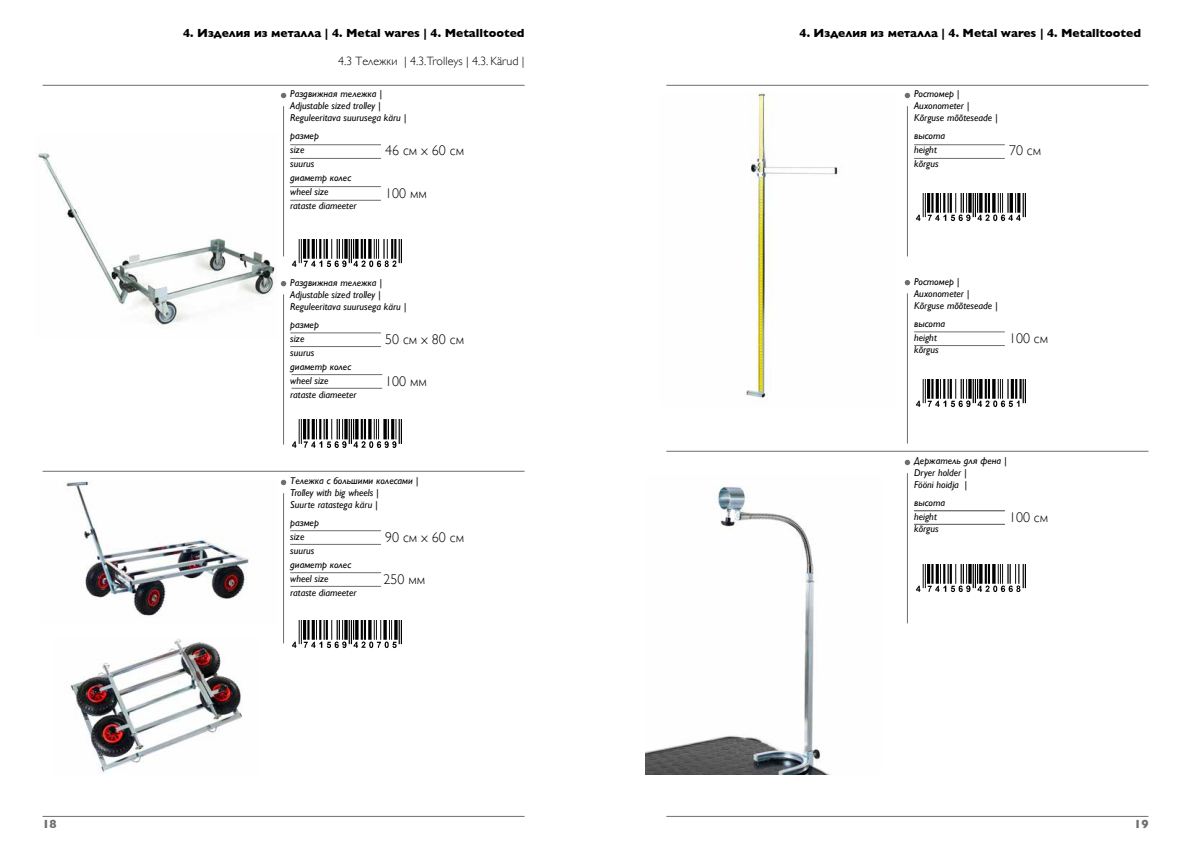
<style>
.page{position:relative;width:1191px;height:842px;background:#fff}
.page>*{position:absolute;margin:0;border:0;box-sizing:border-box;transform-origin:0 0}
.t1{font:300 14px "Gill Sans";color:#000}
.t2{font:700 12px "Gill Sans";color:#000}
.t3{font:300 12px "Gill Sans";color:#000}
.t4{font:700 12px "Gill Sans";color:#6d6e71}
.t5{font:italic 10px/14px "Gill Sans";color:#000}
</style>
<div class="page">
<hr style="left:43px;top:816px;width:481px;height:1px;background:#6d6e71">
<hr style="left:666px;top:816px;width:482px;height:1px;background:#6d6e71">
<hr style="left:43px;top:85px;width:481px;height:1px;background:#6d6e71">
<img style="left:38px;top:153px;width:237px;height:175px">
<hr style="left:283px;top:106px;width:1px;height:150px;background:#6d6e71">
<svg style="left:281px;top:93px;width:5px;height:5px"></svg>
<hr style="left:290px;top:144px;width:91px;height:1px;background:#6d6e71">
<hr style="left:290px;top:158px;width:91px;height:1px;background:#6d6e71">
<img style="left:292px;top:239px;width:109px;height:29px">
<hr style="left:283px;top:294px;width:1px;height:151px;background:#6d6e71">
<svg style="left:281px;top:281px;width:5px;height:5px"></svg>
<hr style="left:290px;top:333px;width:91px;height:1px;background:#6d6e71">
<hr style="left:290px;top:346px;width:91px;height:1px;background:#6d6e71">
<hr style="left:43px;top:471px;width:481px;height:1px;background:#6d6e71">
<img style="left:65px;top:481px;width:184px;height:135px">
<img style="left:70px;top:639px;width:172px;height:133px">
<hr style="left:283px;top:493px;width:1px;height:150px;background:#6d6e71">
<svg style="left:281px;top:480px;width:5px;height:5px"></svg>
<hr style="left:290px;top:530px;width:91px;height:1px;background:#6d6e71">
<hr style="left:290px;top:544px;width:91px;height:1px;background:#6d6e71">
<img style="left:292px;top:420px;width:109px;height:28px">
<hr style="left:666px;top:85px;width:482px;height:1px;background:#6d6e71">
<hr style="left:907px;top:106px;width:1px;height:150px;background:#6d6e71">
<svg style="left:904px;top:93px;width:6px;height:5px"></svg>
<hr style="left:914px;top:144px;width:90px;height:1px;background:#6d6e71">
<hr style="left:914px;top:158px;width:90px;height:1px;background:#6d6e71">
<img style="left:746px;top:92px;width:92px;height:308px">
<hr style="left:666px;top:451px;width:482px;height:1px;background:#6d6e71">
<hr style="left:907px;top:293px;width:1px;height:151px;background:#6d6e71">
<svg style="left:904px;top:280px;width:6px;height:5px"></svg>
<hr style="left:914px;top:332px;width:90px;height:1px;background:#6d6e71">
<hr style="left:914px;top:345px;width:90px;height:1px;background:#6d6e71">
<img style="left:916px;top:379px;width:109px;height:29px">
<img style="left:916px;top:193px;width:109px;height:29px">
<img style="left:645px;top:486px;width:184px;height:288px">
<hr style="left:907px;top:473px;width:1px;height:150px;background:#6d6e71">
<svg style="left:904px;top:460px;width:6px;height:5px"></svg>
<hr style="left:914px;top:510px;width:90px;height:1px;background:#6d6e71">
<hr style="left:914px;top:524px;width:90px;height:1px;background:#6d6e71">
<img style="left:916px;top:564px;width:109px;height:29px">
<hr style="left:290px;top:186px;width:91px;height:1px;background:#6d6e71">
<hr style="left:290px;top:200px;width:91px;height:1px;background:#6d6e71">
<hr style="left:291px;top:374px;width:91px;height:1px;background:#6d6e71">
<hr style="left:291px;top:388px;width:91px;height:1px;background:#6d6e71">
<hr style="left:290px;top:572px;width:91px;height:1px;background:#6d6e71">
<hr style="left:290px;top:586px;width:91px;height:1px;background:#6d6e71">
<img style="left:292px;top:620px;width:109px;height:29px">
<p class="t2" style="left:183px;top:26px;width:343px">4. Изделия из металла | 4. Metal wares | 4. Metalltooted</p>
<p class="t3" style="left:338px;top:54px;width:188px">4.3 Тележки | 4.3.Trolleys | 4.3. Kärud |</p>
<p class="t5" style="left:290px;top:88px;width:118px;line-height:12px">Раздвижная тележка |<br>Adjustable sized trolley |<br>Reguleeritava suurusega käru |</p>
<p class="t5" style="left:290px;top:129px;width:68px">размер<br>size<br>suurus<br>диаметр колес wheel size rataste diameeter</p>
<h1 class="t1" style="left:385px;top:143px;width:80px">46 cм x 60 см</h1>
<h1 class="t1" style="left:385px;top:186px;width:43px">100 мм</h1>
<p class="t5" style="left:290px;top:276px;width:118px;line-height:12px">Раздвижная тележка |<br>Adjustable sized trolley |<br>Reguleeritava suurusega käru |</p>
<p class="t5" style="left:290px;top:317px;width:68px">размер<br>size<br>suurus<br>диаметр колес wheel size rataste diameeter</p>
<h1 class="t1" style="left:385px;top:331px;width:80px">50 cм х 80 см</h1>
<h1 class="t1" style="left:385px;top:374px;width:43px">100 мм</h1>
<p class="t5" style="left:290px;top:475px;width:130px;line-height:12px">Тележка с большими колесами |<br>Trolley with big wheels |<br>Suurte ratastega käru |</p>
<p class="t5" style="left:290px;top:516px;width:68px">размер<br>size<br>suurus<br>диаметр колес wheel size rataste diameeter</p>
<h1 class="t1" style="left:385px;top:530px;width:80px">90 cм x 60 см</h1>
<h1 class="t1" style="left:383px;top:572px;width:43px">250 мм</h1>
<p class="t2" style="left:799px;top:26px;width:343px">4. Изделия из металла | 4. Metal wares | 4. Metalltooted</p>
<p class="t5" style="left:914px;top:88px;width:85px;line-height:12px">Ростомер |<br>Auxonometer |<br>Kõrguse mõõteseade |</p>
<p class="t5" style="left:914px;top:129px;width:33px">высота height kõrgus</p>
<h1 class="t1" style="left:1009px;top:143px;width:34px">70 cм</h1>
<p class="t5" style="left:914px;top:275px;width:85px;line-height:12px">Ростомер |<br>Auxonometer |<br>Kõrguse mõõteseade |</p>
<p class="t5" style="left:914px;top:316px;width:33px">высота height</p>
<p class="t5" style="left:914px;top:342px;width:26px">kõrgus</p>
<h1 class="t1" style="left:1009px;top:330px;width:41px">100 см</h1>
<p class="t5" style="left:914px;top:455px;width:94px;line-height:12px">Держатель для фена |<br>Dryer holder |<br>Fööni hoidja |</p>
<p class="t5" style="left:914px;top:496px;width:33px">высота height</p>
<p class="t5" style="left:914px;top:522px;width:26px">kõrgus</p>
<h1 class="t1" style="left:1009px;top:510px;width:41px">100 см</h1>
<p class="t4" style="left:43px;top:817px;width:16px">18</p>
<p class="t4" style="left:1134px;top:817px;width:16px">19</p>
</div>
